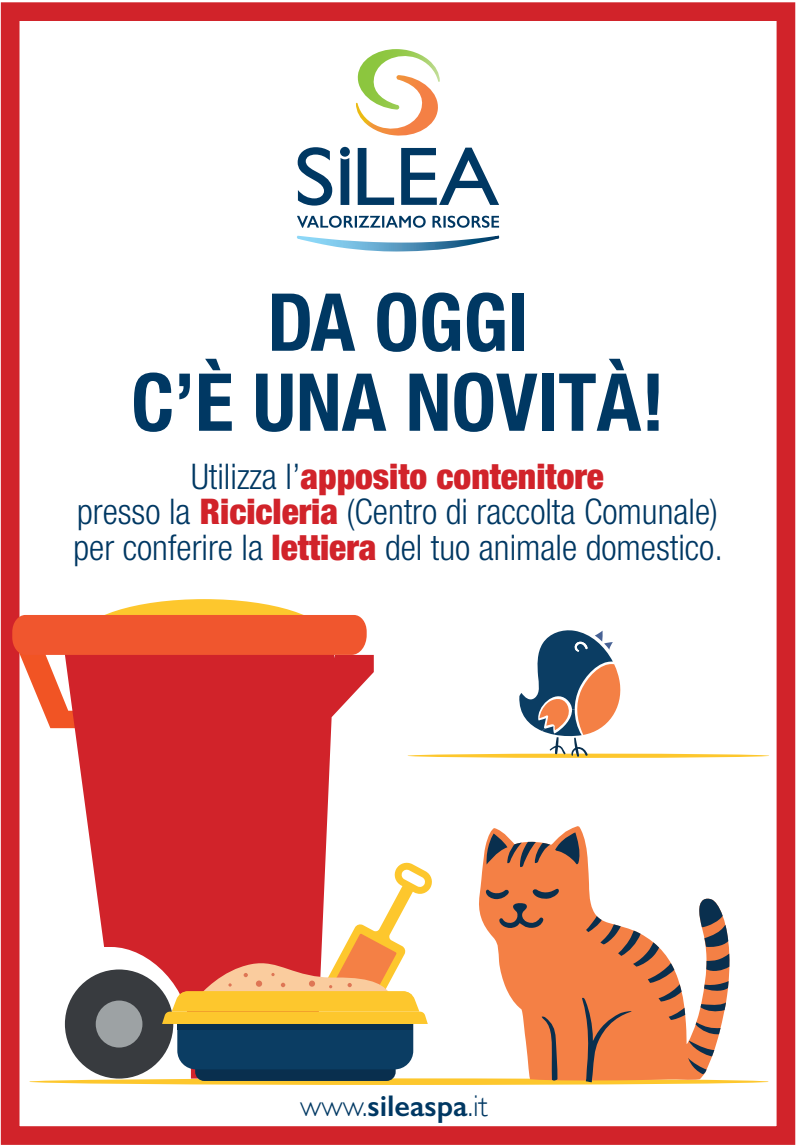
<style>
.page{position:relative;width:798px;height:1147px;background:#fff}
.page>*{position:absolute;margin:0;border:0;box-sizing:border-box;transform-origin:0 0}
.t1{font:700 condensed 80px/80px "Helvetica Neue";color:#003863;text-align:center}
.t2{font:300 condensed 35.4px/35.4px "Helvetica Neue";color:#003863;text-align:center}
.t3{font:600 30px "Gill Sans";color:#003863}
.s1{font-weight:900;color:#d1232a}
.s2{font-weight:300}
</style>
<div class="page">
<div style="left:1px;top:2px;width:794px;height:1143px;background:#fff;border:19px solid #d1232a"></div>
<div style="left:80px;top:599px;width:248px;height:79px;background:#fdc72d;border-radius:50%"></div>
<svg style="left:60px;top:626px;width:313px;height:452px;fill:#d1232a"></svg>
<svg style="left:12px;top:615px;width:354px;height:113px;background:#e0463a"></svg>
<div style="left:65px;top:969px;width:108px;height:109px;background:#383b3f;border-radius:50%"></div>
<div style="left:96px;top:1000px;width:46px;height:47px;background:#9da2a4;border-radius:50%"></div>
<div style="left:29px;top:1078px;width:739px;height:7px;background:#fdc72d;border-radius:50%"></div>
<svg style="left:407px;top:754px;width:362px;height:4px"></svg>
<div style="left:195px;top:1058px;width:200px;height:23px;background:#092f4e;border-radius:9px"></div>
<svg style="left:162px;top:861px;width:270px;height:208px"></svg>
<svg style="left:477px;top:826px;width:253px;height:254px"></svg>
<svg style="left:541px;top:1016px;width:16px;height:64px"></svg>
<svg style="left:485px;top:887px;width:75px;height:42px;background:#c26f46"></svg>
<svg style="left:485px;top:832px;width:96px;height:36px"></svg>
<svg style="left:581px;top:898px;width:148px;height:184px"></svg>
<svg style="left:518px;top:630px;width:105px;height:127px"></svg>
<svg style="left:297px;top:235px;width:203px;height:17px"></svg>
<svg style="left:297px;top:147px;width:35px;height:59px"></svg>
<svg style="left:340px;top:158px;width:9px;height:47px"></svg>
<svg style="left:357px;top:148px;width:37px;height:57px"></svg>
<svg style="left:401px;top:148px;width:98px;height:57px"></svg>
<div style="left:340px;top:147px;width:10px;height:10px;background:#003863;border-radius:50%"></div>
<svg style="left:297px;top:216px;width:202px;height:12px"></svg>
<svg style="left:356px;top:49px;width:83px;height:87px"></svg>
<p class="t1" style="left:131px;top:281px;width:535px">DA OGGI<br>C’È UNA NOVITÀ!</p>
<p class="t2" style="left:74px;top:458px;width:650px">Utilizza l’<span class="s1">apposito contenitore<br></span>presso la <span class="s1">Ricicleria</span> (Centro di raccolta Comunale) per conferire la <span class="s1">lettiera</span> del tuo animale domestico.</p>
<p class="t3" style="left:300px;top:1088px;width:189px"><span class="s2">www.</span>sileaspa<span class="s2">.it</span></p>
</div>
